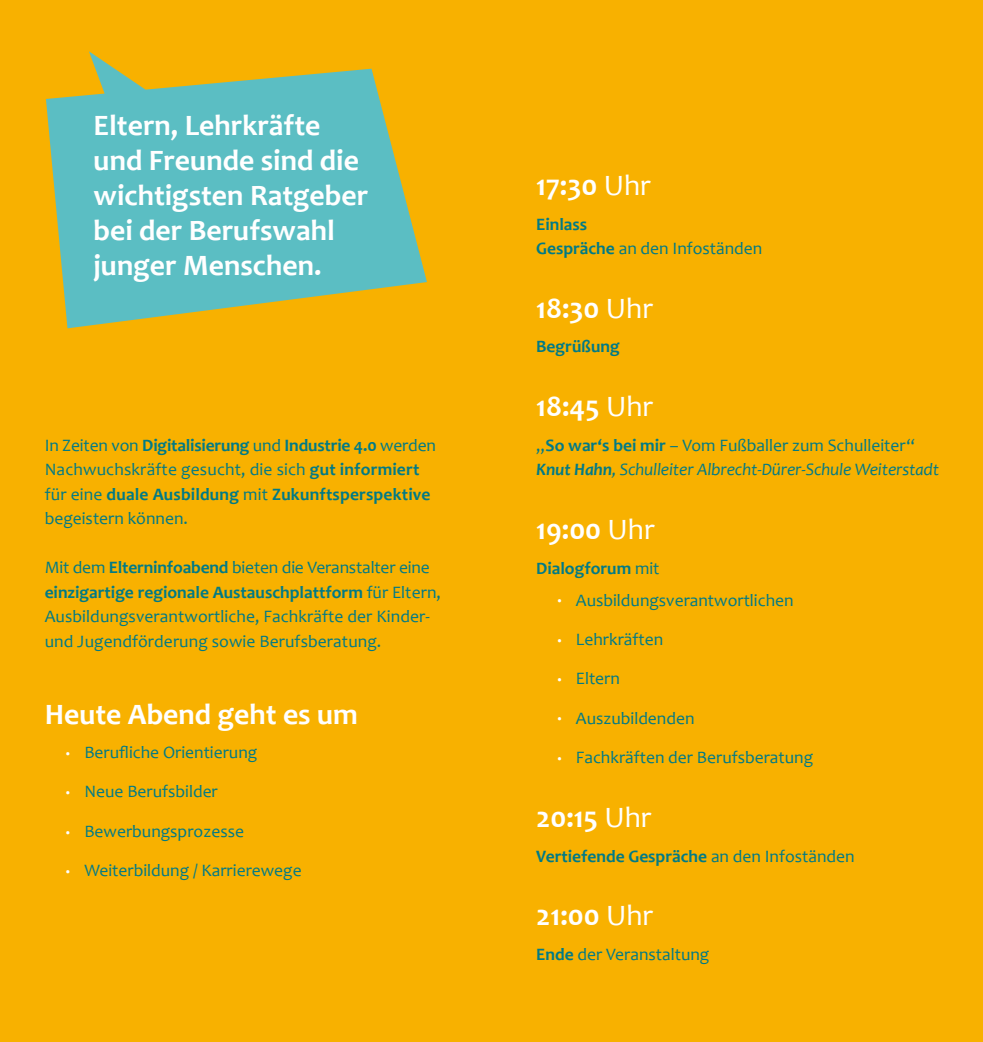
<style>
.page{position:relative;width:983px;height:1042px;background:#fff}
.page>*{position:absolute;margin:0;border:0;box-sizing:border-box;transform-origin:0 0}
.t1{font:700 29.75px/35px "Candara";color:#fff}
.t2{font:17.5px/24.5px "Candara";color:#007a86}
.t3{font:italic 17.5px/24.5px "Candara";letter-spacing:-.01em;color:#007a86}
.t4{font:700 17.5px/24.5px "Candara";color:#007a86}
.s1{font-weight:700}
.s2{font-size:10.5px;color:#fff}
.s3{font-weight:400}
.s4{font-style:normal}
.s5{font-weight:700;font-style:normal}
</style>
<div class="page">
<div style="left:0;top:0;width:982px;height:1042px;background:#f8b100"></div>
<svg style="left:46px;top:51px;width:381px;height:277px;fill:#5bbec3"></svg>
<h1 class="t1" style="left:94px;top:107px;width:276px">Eltern, Lehrkräfte und Freunde sind die wichtigsten Ratgeber bei der Berufswahl junger Menschen.</h1>
<p class="t2" style="left:45px;top:433px;width:393px">In Zeiten von <span class="s1">Digitalisierung</span> und <span class="s1">Industrie 4.0</span> werden Nachwuchskräfte gesucht, die sich <span class="s1">gut informiert </span>für eine <span class="s1">duale Ausbildung</span> mit <span class="s1">Zukunftsperspektive </span>begeistern können.</p>
<p class="t2" style="left:45px;top:555px;width:398px">Mit dem <span class="s1">Elterninfoabend</span> bieten die Veranstalter eine <span class="s1">einzigartige regionale Austauschplattform</span> für Eltern, Ausbildungsverantwortliche, Fachkräfte der Kinder&shy;und Jugendförderung sowie Berufsberatung.</p>
<h1 class="t1" style="left:45px;top:696px;width:315px">Heute Abend geht es um</h1>
<p class="t2" style="left:64px;top:740px;width:194px"><span class="s2">•</span> Berufliche Orientierung</p>
<p class="t2" style="left:64px;top:779px;width:155px"><span class="s2">•</span> Neue Berufsbilder</p>
<p class="t2" style="left:64px;top:819px;width:181px"><span class="s2">•</span> Bewerbungsprozesse</p>
<p class="t2" style="left:64px;top:858px;width:238px"><span class="s2">•</span> Weiterbildung / Karrierewege</p>
<h1 class="t1" style="left:536px;top:168px;width:116px">17:30 <span class="s3">Uhr</span></h1>
<p class="t4" style="left:536px;top:211px;width:228px">Einlass<br>Gespräche <span class="s3">an den Infoständen</span></p>
<h1 class="t1" style="left:536px;top:290px;width:118px">18:30 <span class="s3">Uhr</span></h1>
<p class="t4" style="left:536px;top:334px;width:85px">Begrüßung</p>
<h1 class="t1" style="left:536px;top:389px;width:118px">18:45 <span class="s3">Uhr</span></h1>
<p class="t3" style="left:536px;top:433px;width:404px"><span class="s4">„</span><span class="s5">So war‘s bei mir</span> <span class="s4">– Vom Fußballer zum Schulleiter“<br></span><span class="s1">Knut Hahn</span>, Schulleiter Albrecht-Dürer-Schule Weiterstadt</p>
<h1 class="t1" style="left:536px;top:512px;width:120px">19:00 <span class="s3">Uhr</span></h1>
<p class="t4" style="left:536px;top:555px;width:125px">Dialogforum <span class="s3">mit</span></p>
<p class="t2" style="left:556px;top:587px;width:239px"><span class="s2">•</span> Ausbildungsverantwortlichen</p>
<p class="t2" style="left:556px;top:627px;width:109px"><span class="s2">•</span> Lehrkräften</p>
<p class="t2" style="left:556px;top:666px;width:65px"><span class="s2">•</span> Eltern</p>
<p class="t2" style="left:556px;top:706px;width:140px"><span class="s2">•</span> Auszubildenden</p>
<p class="t2" style="left:556px;top:745px;width:258px"><span class="s2">•</span> Fachkräften der Berufsberatung</p>
<h1 class="t1" style="left:536px;top:799px;width:117px">20:15 <span class="s3">Uhr</span></h1>
<p class="t4" style="left:536px;top:843px;width:320px">Vertiefende Gespräche <span class="s3">an den Infoständen</span></p>
<h1 class="t1" style="left:536px;top:898px;width:118px">21:00 <span class="s3">Uhr</span></h1>
<p class="t2" style="left:536px;top:941px;width:175px"><span class="s1">Ende</span> der Veranstaltung</p>
</div>
